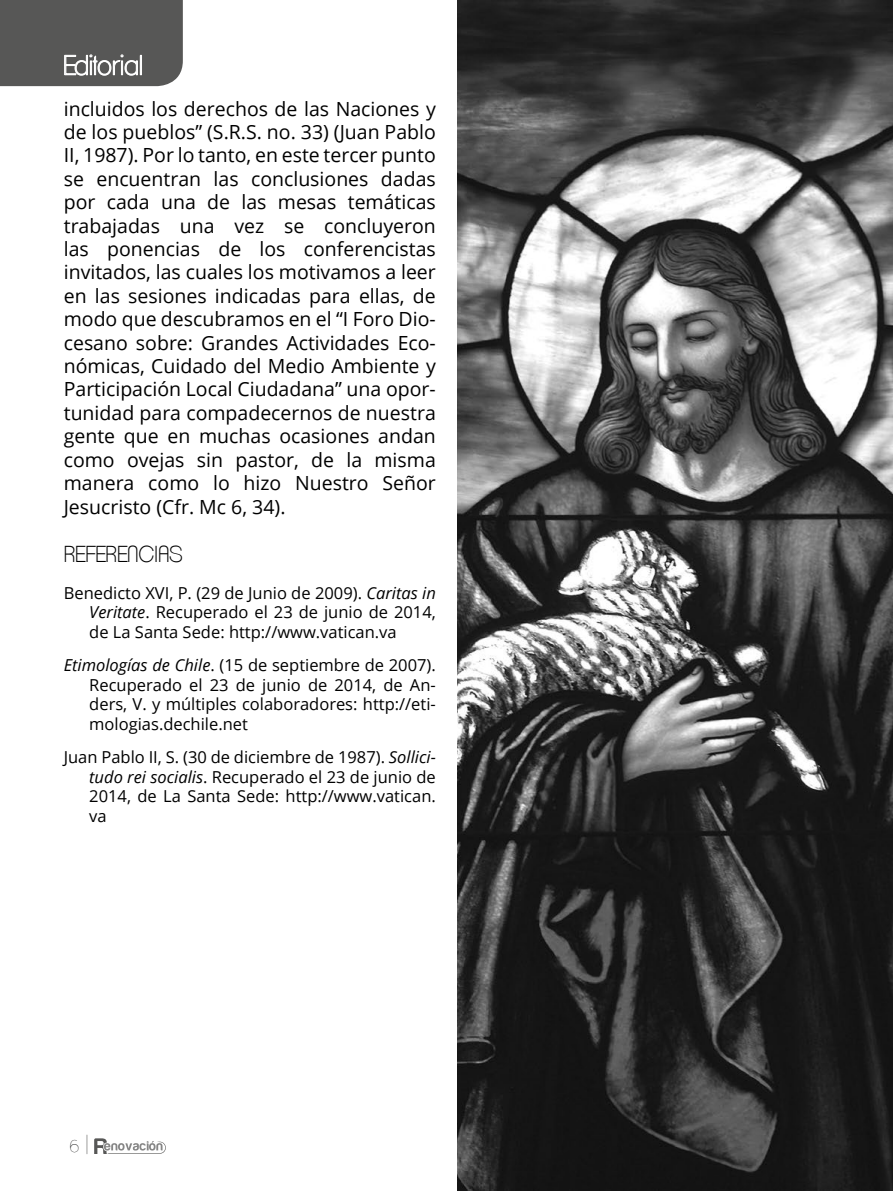
<style>
.page{position:relative;width:893px;height:1191px;background:#fff}
.page>*{position:absolute;margin:0;border:0;box-sizing:border-box;transform-origin:0 0}
.t1{font:200 22.5px "Clemente P Dac";color:#000}
.t2{font:19.5px/23.4px "Open Sans";color:#000;text-align:justify}
.t3{font:16.5px/19.8px "Open Sans";color:#000;text-align:justify}
.t4{font:100 16.5px "Clemente P Daa";color:#000}
.s1{font-style:italic}
</style>
<div class="page">
<svg style="left:87px;top:1135px;width:1px;height:18px"></svg>
<svg style="left:94px;top:1138px;width:72px;height:15px"></svg>
<div style="left:0;top:0;width:183px;height:86px;background:#575756"></div>
<div style="left:140px;top:55px;width:2px;height:20px;border:1px solid #fff"></div>
<img style="left:457px;top:0;width:436px;height:1191px">
<p class="t2" style="left:64px;top:96px;width:374px">incluidos los derechos de las Naciones y de los pueblos” (S.R.S. no. 33) (Juan Pablo II, 1987). Por lo tanto, en este tercer punto se encuentran las conclusiones dadas por cada una de las mesas temáticas trabajadas una vez se concluyeron las ponencias de los conferencistas invitados, las cuales los motivamos a leer en las sesiones indicadas para ellas, de modo que descubramos en el “I Foro Dio&shy;cesano sobre: Grandes Actividades Eco&shy;nómicas, Cuidado del Medio Ambiente y Participación Local Ciudadana” una opor&shy;tunidad para compadecernos de nuestra gente que en muchas ocasiones andan como ovejas sin pastor, de la misma manera como lo hizo Nuestro Señor Jesucristo (Cfr. Mc 6, 34).</p>
<p class="t1" style="left:64px;top:541px;width:120px">REFERENCIAS</p>
<p class="t3" style="left:89px;top:582px;width:348px;text-indent:-26px">Benedicto XVI, P. (29 de Junio de 2009). <span class="s1">Caritas in Veritate</span>. Recuperado el 23 de junio de 2014, de La Santa Sede: http://www.vatican.va</p>
<p class="t3" style="left:89px;top:654px;width:348px;text-indent:-26px"><span class="s1">Etimologías de Chile</span>. (15 de septiembre de 2007).<br>Recuperado el 23 de junio de 2014, de An&shy;ders, V. y múltiples colaboradores: http://eti&shy;mologias.dechile.net</p>
<p class="t3" style="left:89px;top:746px;width:348px;text-indent:-26px">Juan Pablo II, S. (30 de diciembre de 1987). <span class="s1">Sollici&shy;tudo rei socialis</span>. Recuperado el 23 de junio de 2014, de La Santa Sede: http://www.vatican. va</p>
<p class="t4" style="left:70px;top:1136px;width:11px">6</p>
</div>
